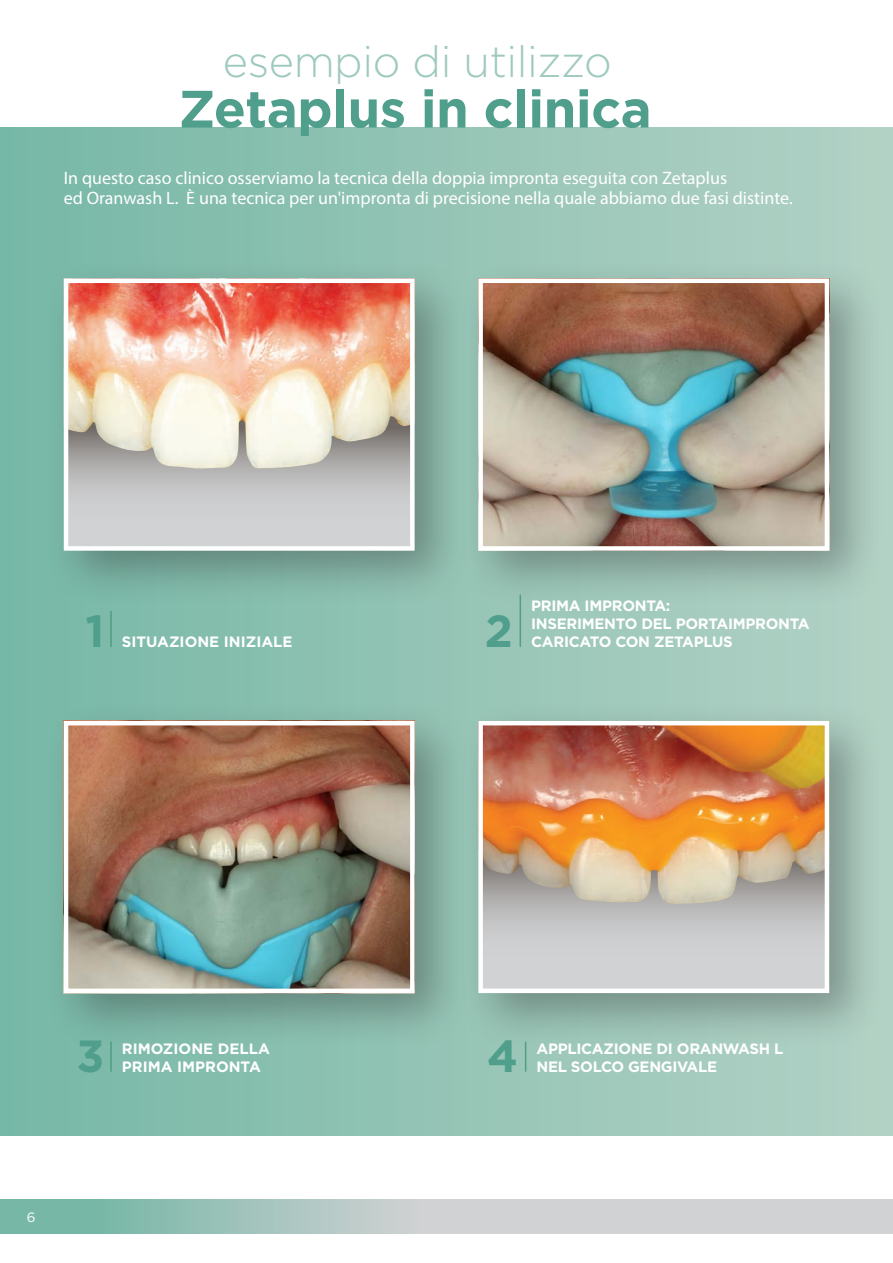
<style>
.page{position:relative;width:893px;height:1263px;background:#fff}
.page>*{position:absolute;margin:0;border:0;box-sizing:border-box;transform-origin:0 0}
.page_title{font:700 52.5px "Gotham";letter-spacing:-.01em;color:#509e8c}
.page_title-2{font:700 45px "Gotham";color:#509e8c}
.page_title-3{font:300 43.65px "Gotham";letter-spacing:-.01em;color:#9ec9be}
.text{font:18px "Myriad Pro";color:#fff}
.t1{font:700 15px "Gotham";letter-spacing:-.02em;color:#fff}
.t2{font:700 15px/18px "Gotham";color:#fff}
.t3{font:13.5px "Gotham";color:#fff}
</style>
<div class="page">
<svg style="left:64px;top:1199px;width:829px;height:34px;fill:#d1d2d4"></svg>
<div style="left:0;top:128px;width:893px;height:1007px;background:linear-gradient(to right,#76b7a6,#b3d2c5)"></div>
<div style="left:44px;top:701px;width:427px;height:348px;background:#231f20;opacity:.35"></div>
<img style="left:69px;top:726px;width:341px;height:262px">
<div style="left:64px;top:721px;width:351px;height:272px;border:4px solid #fff"></div>
<div style="left:459px;top:259px;width:426px;height:348px;background:#231f20;opacity:.35"></div>
<img style="left:483px;top:284px;width:341px;height:262px">
<div style="left:478px;top:279px;width:351px;height:272px;border:4px solid #fff"></div>
<div style="left:459px;top:701px;width:426px;height:348px;background:#231f20;opacity:.35"></div>
<svg style="left:483px;top:904px;width:341px;height:84px"></svg>
<img style="left:483px;top:726px;width:341px;height:178px">
<div style="left:478px;top:721px;width:351px;height:272px;border:4px solid #fff"></div>
<div style="left:44px;top:259px;width:427px;height:347px;background:#231f20;opacity:.35"></div>
<svg style="left:69px;top:468px;width:341px;height:78px"></svg>
<img style="left:69px;top:284px;width:341px;height:184px">
<div style="left:64px;top:279px;width:351px;height:272px;border:4px solid #fff"></div>
<hr style="left:110px;top:611px;width:2px;height:36px;background:#529d83">
<hr style="left:520px;top:595px;width:1px;height:52px;background:#529d83">
<hr style="left:110px;top:1041px;width:2px;height:30px;background:#529d83">
<hr style="left:525px;top:1041px;width:1px;height:30px;background:#529d83">
<div style="left:0;top:1199px;width:62px;height:34px;background:#76b7a6"></div>
<p class="page_title-3" style="left:223px;top:34px;width:390px">esempio di utilizzo</p>
<p class="page_title" style="left:178px;top:74px;width:475px">Zetaplus in clinica</p>
<p class="text" style="left:64px;top:166px;width:665px">In questo caso clinico osserviamo la tecnica della doppia impronta eseguita con Zetaplus</p>
<p class="text" style="left:64px;top:187px;width:730px">ed Oranwash L. È una tecnica per un'impronta di precisione nella quale abbiamo due fasi distinte.</p>
<p class="page_title-2" style="left:85px;top:601px;width:20px">1</p>
<p class="page_title-2" style="left:485px;top:601px;width:30px">2</p>
<p class="t2" style="left:122px;top:632px;width:172px">SITUAZIONE INIZIALE</p>
<p class="t1" style="left:531px;top:596px;width:141px">PRIMA IMPRONTA:</p>
<p class="t1" style="left:531px;top:614px;width:280px">INSERIMENTO DEL PORTAIMPRONTA</p>
<p class="t1" style="left:531px;top:632px;width:203px">CARICATO CON ZETAPLUS</p>
<p class="page_title-2" style="left:77px;top:1026px;width:29px">3</p>
<p class="page_title-2" style="left:487px;top:1026px;width:33px">4</p>
<p class="t2" style="left:122px;top:1039px;width:150px">RIMOZIONE DELLA<br>PRIMA IMPRONTA</p>
<p class="t1" style="left:536px;top:1038px;width:248px">APPLICAZIONE DI ORANWASH L</p>
<p class="t1" style="left:536px;top:1056px;width:182px">NEL SOLCO GENGIVALE</p>
<p class="t3" style="left:27px;top:1208px;width:10px">6</p>
</div>
